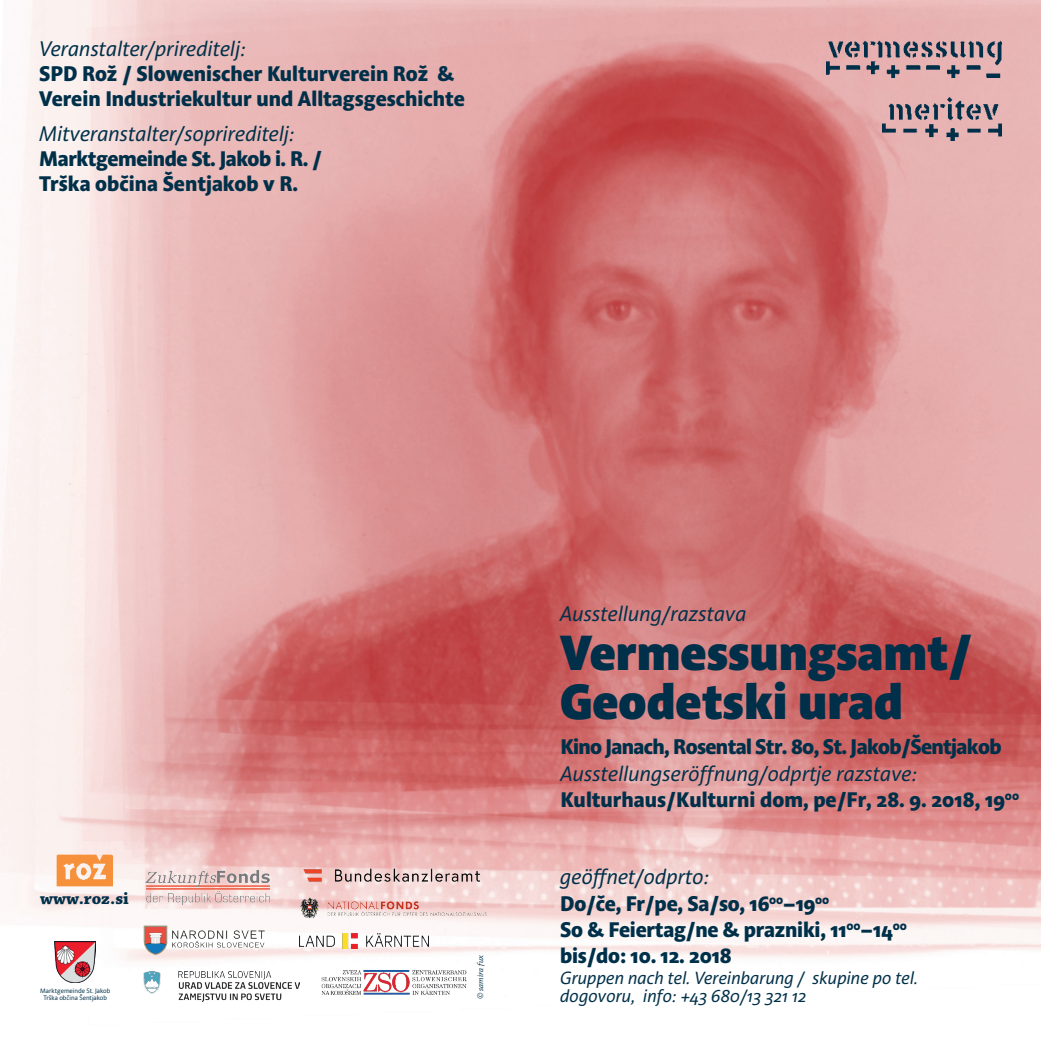
<style>
.page{position:relative;width:1041px;height:1041px;background:#fff}
.page>*{position:absolute;margin:0;border:0;box-sizing:border-box;transform-origin:0 0}
.t1{font:900 49px/49px "Acorde";color:#003049}
.t2{font:800 21px/26.2px "Acorde";color:#003049}
.t3{font:italic 21px "Acorde";color:#003049}
.t4{font:800 21px/25.2px "Acorde";letter-spacing:-.02em;color:#003049}
.t5{font:800 21px "Acorde";letter-spacing:-.03em;color:#003049}
.t6{font:italic 17.5px "Acorde";color:#003049}
.t7{font:700 17.5px "Chaparral Pro";color:#003049}
.t8{font:italic 8.75px "Chaparral Pro";color:#003049}
.t9{font:6.48px/7.7px "Acorde";color:#003049;text-align:center}
.s1{font-weight:400;font-style:italic}
</style>
<div class="page">
<img style="left:0;top:0;width:1041px;height:985px">
<img style="left:882px;top:98px;width:120px;height:42px">
<img style="left:826px;top:31px;width:176px;height:46px">
<img style="left:300px;top:865px;width:181px;height:19px">
<img style="left:300px;top:934px;width:128px;height:14px">
<img style="left:300px;top:893px;width:196px;height:29px">
<img style="left:144px;top:870px;width:128px;height:34px">
<img style="left:144px;top:971px;width:156px;height:31px">
<img style="left:321px;top:962px;width:145px;height:33px">
<img style="left:144px;top:924px;width:121px;height:31px">
<img style="left:55px;top:941px;width:41px;height:41px">
<img style="left:57px;top:854px;width:55px;height:32px">
<p class="t3" style="left:39px;top:36px;width:209px">Veranstalter/prireditelj:</p>
<p class="t2" style="left:39px;top:62px;width:427px;line-height:25.2px">SPD Rož / Slowenischer Kulturverein Rož &amp;<br>Verein Industriekultur und Alltagsgeschichte</p>
<p class="t3" style="left:39px;top:121px;width:257px">Mitveranstalter/soprireditelj:</p>
<p class="t4" style="left:39px;top:147px;width:284px">Marktgemeinde St. Jakob i. R. /<br>Trška občina Šentjakob v R.</p>
<p class="t7" style="left:40px;top:888px;width:90px">www.roz.si</p>
<p class="t9" style="left:40px;top:987px;width:72px">Marktgemeinde St. Jakob<br>Trška občina Šentjakob</p>
<p class="t8" style="left:476px;top:999px;width:46px;rotate:-90deg">© samira fux</p>
<p class="t3" style="left:560px;top:601px;width:188px">Ausstellung/razstava</p>
<h1 class="t1" style="left:560px;top:630px;width:414px">Vermessungsamt/<br>Geodetski urad</h1>
<p class="t5" style="left:560px;top:734px;width:443px">Kino Janach, Rosental Str. 80, St. Jakob/Šentjakob</p>
<p class="t2" style="left:560px;top:761px;width:460px"><span class="s1">Ausstellungseröffnung/odprtje razstave:<br></span>Kulturhaus/Kulturni dom, pe/Fr, 28. 9. 2018, 19<sup>00</sup></p>
<p class="t2" style="left:560px;top:865px;width:348px"><span class="s1">geöffnet/odprto:<br></span>Do/če, Fr/pe, Sa/so, 16<sup>00</sup>–19<sup>00<br></sup>So &amp; Feiertag/ne &amp; prazniki, 11<sup>00</sup>–14<sup>00 </sup>bis/do: 10. 12. 2018</p>
<p class="t6" style="left:560px;top:968px;width:360px">Gruppen nach tel. Vereinbarung / skupine po tel.</p>
<p class="t6" style="left:560px;top:985px;width:248px">dogovoru, info: +43 680/13 321 12</p>
</div>
